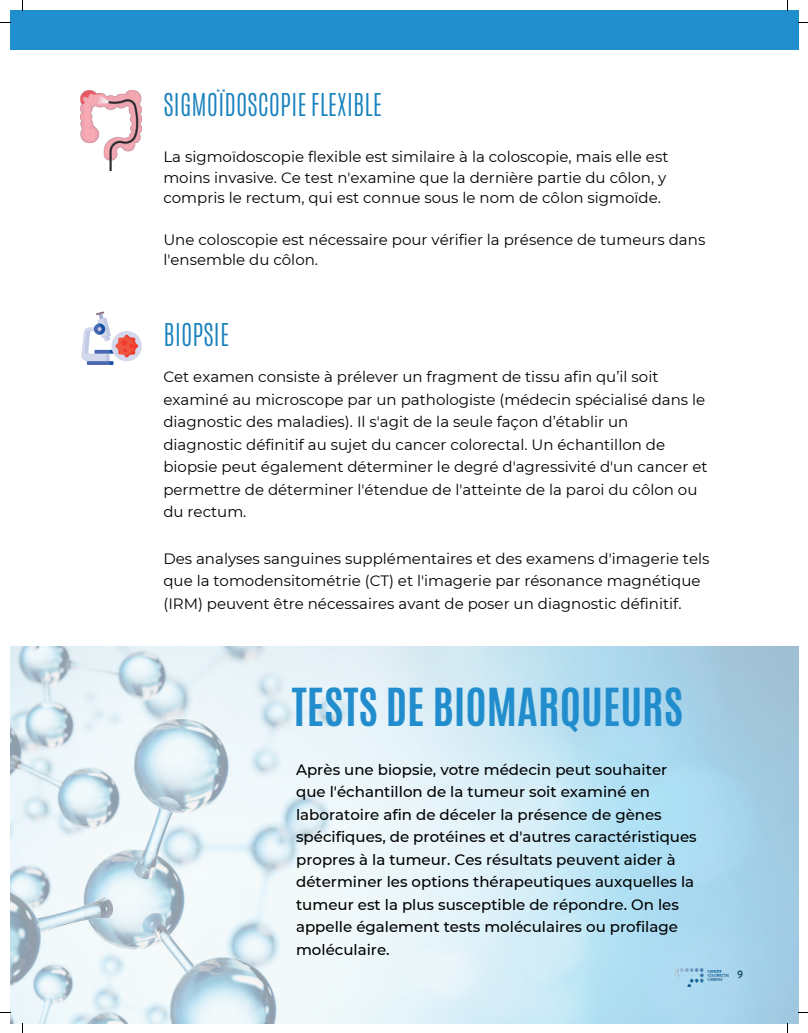
<style>
.page{position:relative;width:808px;height:1033px;background:#fff}
.page>*{position:absolute;margin:0;border:0;box-sizing:border-box;transform-origin:0 0}
.t1{font:700 43.75px "Antonio";color:#228dcd}
.t2{font:300 26.25px "Antonio";color:#1982be}
.t3{font:15px/22.5px "Montserrat";color:#000}
.t4{font:500 15px/22.5px "Montserrat";color:#000}
.t5{font:700 10.62px "Brandon Text";color:#18516b}
</style>
<div class="page">
<div style="left:10px;top:10px;width:788px;height:40px;background:#218fce"></div>
<img style="left:10px;top:647px;width:788px;height:376px">
<img style="left:81px;top:90px;width:61px;height:80px">
<svg style="left:81px;top:311px;width:61px;height:54px"></svg>
<img style="left:672px;top:968px;width:56px;height:18px">
<h2 class="t2" style="left:163px;top:86px;width:220px">SIGMOÏDOSCOPIE FLEXIBLE</h2>
<p class="t3" style="left:163px;top:146px;width:506px;line-height:20.6px">La sigmoïdoscopie flexible est similaire à la coloscopie, mais elle est moins invasive. Ce test n'examine que la dernière partie du côlon, y compris le rectum, qui est connue sous le nom de côlon sigmoïde.</p>
<p class="t3" style="left:163px;top:228px;width:543px;line-height:20.6px">Une coloscopie est nécessaire pour vérifier la présence de tumeurs dans l'ensemble du côlon.</p>
<h2 class="t2" style="left:163px;top:316px;width:67px">BIOPSIE</h2>
<p class="t3" style="left:163px;top:365px;width:545px">Cet examen consiste à prélever un fragment de tissu afin qu’il soit examiné au microscope par un pathologiste (médecin spécialisé dans le diagnostic des maladies). Il s'agit de la seule façon d’établir un diagnostic définitif au sujet du cancer colorectal. Un échantillon de biopsie peut également déterminer le degré d'agressivité d'un cancer et permettre de déterminer l'étendue de l'atteinte de la paroi du côlon ou du rectum.</p>
<p class="t3" style="left:163px;top:546px;width:547px">Des analyses sanguines supplémentaires et des examens d'imagerie tels que la tomodensitométrie (CT) et l'imagerie par résonance magnétique (IRM) peuvent être nécessaires avant de poser un diagnostic définitif.</p>
<h1 class="t1" style="left:292px;top:674px;width:393px">TESTS DE BIOMARQUEURS</h1>
<p class="t4" style="left:296px;top:757px;width:402px">Après une biopsie, votre médecin peut souhaiter que l'échantillon de la tumeur soit examiné en laboratoire afin de déceler la présence de gènes spécifiques, de protéines et d'autres caractéristiques propres à la tumeur. Ces résultats peuvent aider à déterminer les options thérapeutiques auxquelles la tumeur est la plus susceptible de répondre. On les appelle également tests moléculaires ou profilage moléculaire.</p>
<p class="t5" style="left:737px;top:966px;width:8px">9</p>
</div>
